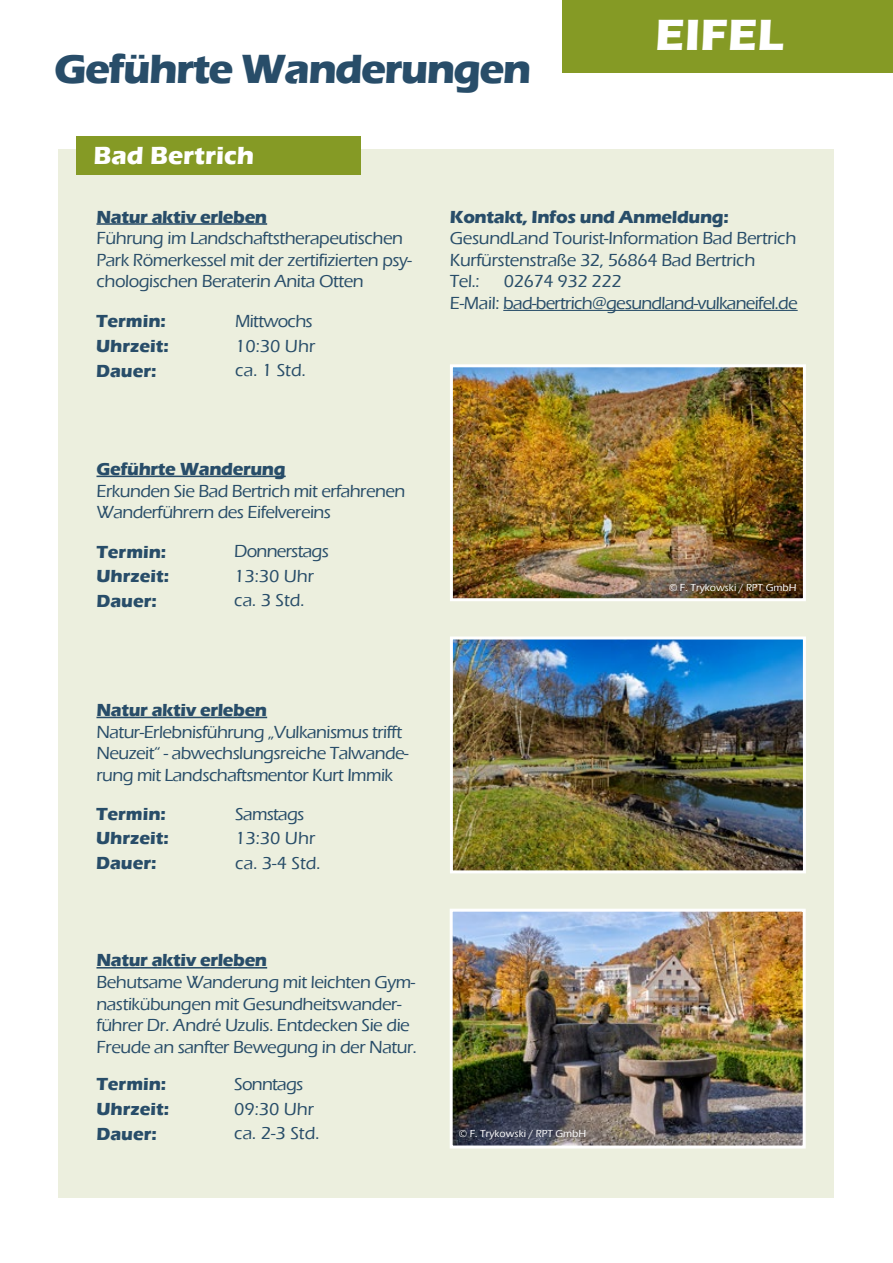
<style>
.page{position:relative;width:893px;height:1263px;background:#fff}
.page>*{position:absolute;margin:0;border:0;box-sizing:border-box;transform-origin:0 0}
.t1{font:700 45px "Eras ITC";color:#fff}
.t2{font:700 42px "Eras ITC";letter-spacing:-.04em;color:#284d69}
.t3{font:700 25.5px "Eras ITC";color:#fff}
.t4{font:500 18px/21.6px "Eras ITC";letter-spacing:-.025em;color:#284d69}
.t5{font:700 18px "Eras ITC";letter-spacing:-.02em;color:#284d69}
.t6{font:700 18px "Eras ITC";color:#284d69}
.t7{font:500 10.5px "Eras ITC";color:#fff}
</style>
<div class="page">
<div style="left:563px;top:0;width:330px;height:72px;background:#859a25"></div>
<div style="left:58px;top:149px;width:775px;height:1048px;background:#ecefde"></div>
<div style="left:76px;top:136px;width:285px;height:39px;background:#859a25"></div>
<hr style="left:96px;top:223px;width:171px;height:2px;background:#284d69">
<hr style="left:96px;top:717px;width:171px;height:1px;background:#284d69">
<hr style="left:96px;top:967px;width:171px;height:1px;background:#284d69">
<hr style="left:96px;top:476px;width:190px;height:1px;background:#284d69">
<hr style="left:503px;top:310px;width:295px;height:1px;background:#284d69">
<img style="left:454px;top:368px;width:348px;height:229px">
<div style="left:450px;top:364px;width:356px;height:237px;border:3px solid #fff"></div>
<img style="left:454px;top:913px;width:348px;height:231px">
<div style="left:450px;top:909px;width:356px;height:239px;border:3px solid #fff"></div>
<img style="left:454px;top:640px;width:348px;height:229px">
<div style="left:450px;top:636px;width:356px;height:237px;border:3px solid #fff"></div>
<h2 class="t2" style="left:54px;top:45px;width:479px">Geführte Wanderungen</h2>
<h3 class="t3" style="left:93px;top:141px;width:162px">Bad Bertrich</h3>
<h1 class="t1" style="left:655px;top:9px;width:130px">EIFEL</h1>
<p class="t5" style="left:96px;top:206px;width:172px">Natur aktiv erleben</p>
<p class="t4" style="left:96px;top:228px;width:317px">Führung im Landschaftstherapeutischen<br>Park Römerkessel mit der zertifizierten psy&shy;chologischen Beraterin Anita Otten</p>
<p class="t5" style="left:96px;top:311px;width:71px">Termin:</p>
<p class="t4" style="left:235px;top:311px;width:79px">Mittwochs</p>
<p class="t6" style="left:96px;top:336px;width:74px">Uhrzeit:</p>
<p class="t4" style="left:235px;top:335px;width:81px">10:30 Uhr</p>
<p class="t5" style="left:96px;top:360px;width:62px">Dauer:</p>
<p class="t4" style="left:235px;top:360px;width:72px">ca. 1 Std.</p>
<p class="t5" style="left:96px;top:459px;width:191px">Geführte Wanderung</p>
<p class="t4" style="left:96px;top:480px;width:310px">Erkunden Sie Bad Bertrich mit erfahrenen<br>Wanderführern des Eifelvereins</p>
<p class="t5" style="left:97px;top:541px;width:71px">Termin:</p>
<p class="t4" style="left:234px;top:541px;width:96px">Donnerstags</p>
<p class="t6" style="left:97px;top:566px;width:74px">Uhrzeit:</p>
<p class="t4" style="left:234px;top:565px;width:81px">13:30 Uhr</p>
<p class="t5" style="left:97px;top:590px;width:62px">Dauer:</p>
<p class="t4" style="left:234px;top:590px;width:72px">ca. 3 Std.</p>
<p class="t5" style="left:450px;top:206px;width:280px">Kontakt, Infos und Anmeldung:</p>
<p class="t4" style="left:450px;top:228px;width:348px">GesundLand Tourist-Information Bad Bertrich<br>Kurfürstenstraße 32, 56864 Bad Bertrich<br>Tel.:</p>
<p class="t4" style="left:450px;top:271px;width:349px;text-indent:54px">02674 932 222<br>E-Mail: bad-bertrich@gesundland-vulkaneifel.de</p>
<p class="t7" style="left:669px;top:582px;width:129px">© F. Trykowski / RPT GmbH</p>
<p class="t5" style="left:96px;top:700px;width:172px">Natur aktiv erleben</p>
<p class="t4" style="left:96px;top:721px;width:314px">Natur-Erlebnisführung „Vulkanismus trifft<br>Neuzeit“ - abwechslungsreiche Talwande&shy;rung mit Landschaftsmentor Kurt Immik</p>
<p class="t5" style="left:96px;top:803px;width:71px">Termin:</p>
<p class="t4" style="left:235px;top:803px;width:71px">Samstags</p>
<p class="t6" style="left:96px;top:828px;width:74px">Uhrzeit:</p>
<p class="t4" style="left:235px;top:828px;width:81px">13:30 Uhr</p>
<p class="t5" style="left:96px;top:853px;width:62px">Dauer:</p>
<p class="t4" style="left:235px;top:852px;width:87px">ca. 3-4 Std.</p>
<p class="t5" style="left:96px;top:950px;width:172px">Natur aktiv erleben</p>
<p class="t4" style="left:96px;top:971px;width:322px">Behutsame Wanderung mit leichten Gym&shy;nastikübungen mit Gesundheitswander&shy;führer Dr. André Uzulis. Entdecken Sie die Freude an sanfter Bewegung in der Natur.</p>
<p class="t5" style="left:97px;top:1074px;width:71px">Termin:</p>
<p class="t4" style="left:234px;top:1074px;width:71px">Sonntags</p>
<p class="t6" style="left:97px;top:1098px;width:74px">Uhrzeit:</p>
<p class="t4" style="left:234px;top:1098px;width:81px">09:30 Uhr</p>
<p class="t5" style="left:97px;top:1123px;width:62px">Dauer:</p>
<p class="t4" style="left:234px;top:1123px;width:87px">ca. 2-3 Std.</p>
<p class="t7" style="left:459px;top:1128px;width:129px">© F. Trykowski / RPT GmbH</p>
</div>
